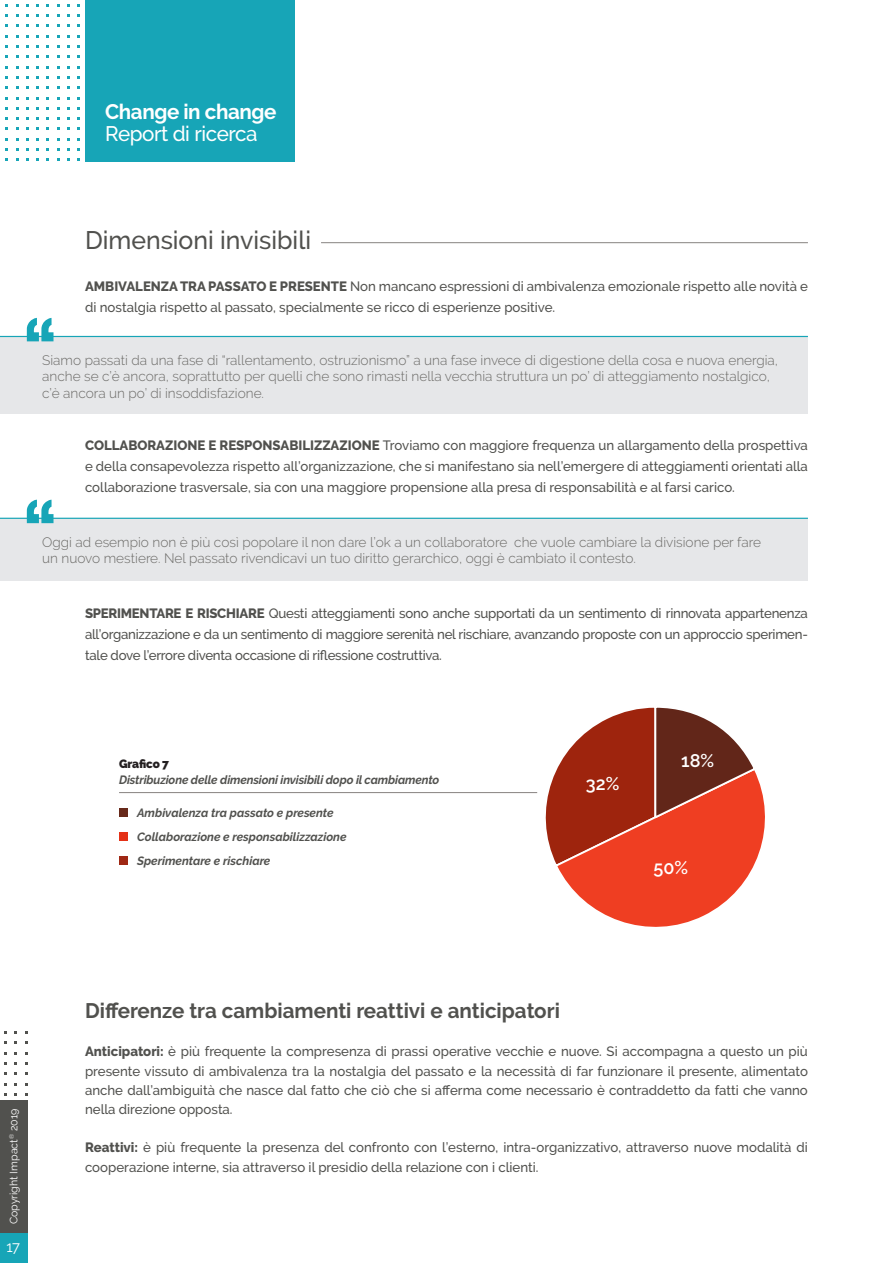
<style>
.page{position:relative;width:893px;height:1263px;background:#fff}
.page>*{position:absolute;margin:0;border:0;box-sizing:border-box;transform-origin:0 0}
.t1{font:500 25.35px "Raleway";color:#51514e}
.t2{font:700 21px "Raleway";color:#51514e}
.t3{font:500 21px "Raleway";letter-spacing:-.02em;color:#fff}
.t4{font:700 21px "Raleway";letter-spacing:-.02em;color:#fff}
.t5{font:600 18.3px "Raleway";color:#fff}
.t6{font:15px "Raleway";color:#fff}
.t7{font:300 13.65px/16.5px "Raleway";color:#6a6966}
.t8{font:500 13.5px/21px "Raleway";color:#51514e;text-align:justify}
.t9{font:italic 700 12px "Raleway";letter-spacing:-.005em;color:#51514e}
.t10{font:900 12px "Raleway";letter-spacing:-.015em;color:#231f20}
.t11{font:10.65px "Raleway";color:#fff}
.s1{font-weight:800}
</style>
<div class="page">
<svg style="left:529px;top:707px;width:236px;height:220px"></svg>
<div style="left:0;top:1100px;width:28px;height:133px;background:#51514e"></div>
<div style="left:0;top:1233px;width:28px;height:30px;background:#17a5b7"></div>
<div style="left:85px;top:0;width:210px;height:162px;background:#17a5b7"></div>
<hr style="left:321px;top:242px;width:487px;height:1px;background:#878381">
<hr style="left:119px;top:792px;width:418px;height:1px;background:#878381">
<div style="left:119px;top:808px;width:9px;height:9px;background:#67291a"></div>
<div style="left:119px;top:832px;width:9px;height:9px;background:#e43117"></div>
<div style="left:119px;top:856px;width:9px;height:9px;background:#9f2814"></div>
<div style="left:0;top:336px;width:808px;height:78px;background:#e6e7e9"></div>
<div style="left:0;top:518px;width:808px;height:62px;background:#e6e7e9"></div>
<hr style="left:0;top:336px;width:808px;height:1px;background:#17a5b7">
<hr style="left:0;top:518px;width:808px;height:1px;background:#17a5b7">
<svg style="left:27px;top:318px;width:27px;height:23px"></svg>
<svg style="left:27px;top:500px;width:27px;height:23px"></svg>
<p class="t4" style="left:105px;top:99px;width:173px">Change in change</p>
<p class="t3" style="left:105px;top:122px;width:154px">Report di ricerca</p>
<p class="t1" style="left:85px;top:226px;width:228px">Dimensioni invisibili</p>
<p class="t8" style="left:85px;top:275px;width:724px"><span class="s1">AMBIVALENZA TRA PASSATO E PRESENTE</span> Non mancano espressioni di ambivalenza emozionale rispetto alle novità e di nostalgia rispetto al passato, specialmente se ricco di esperienze positive.</p>
<p class="t7" style="left:42px;top:352px;width:737px">Siamo passati da una fase di “rallentamento, ostruzionismo” a una fase invece di digestione della cosa e nuova energia, anche se c’è ancora, soprattutto per quelli che sono rimasti nella vecchia struttura un po’ di atteggiamento nostalgico,</p>
<p class="t7" style="left:42px;top:385px;width:223px">c’è ancora un po’ di insoddisfazione.</p>
<p class="t8" style="left:85px;top:434px;width:724px"><span class="s1">COLLABORAZIONE E RESPONSABILIZZAZIONE</span> Troviamo con maggiore frequenza un allargamento della prospettiva e della consapevolezza rispetto all’organizzazione, che si manifestano sia nell’emergere di atteggiamenti orientati alla collaborazione trasversale, sia con una maggiore propensione alla presa di responsabilità e al farsi carico.</p>
<p class="t7" style="left:42px;top:534px;width:720px">Oggi ad esempio non è più così popolare il non dare l’ok a un collaboratore che vuole cambiare la divisione per fare</p>
<p class="t7" style="left:42px;top:550px;width:595px">un nuovo mestiere. Nel passato rivendicavi un tuo diritto gerarchico, oggi è cambiato il contesto.</p>
<p class="t8" style="left:85px;top:602px;width:724px"><span class="s1">SPERIMENTARE E RISCHIARE</span> Questi atteggiamenti sono anche supportati da un sentimento di rinnovata appartenenza all’organizzazione e da un sentimento di maggiore serenità nel rischiare, avanzando proposte con un approccio sperimen&shy;tale dove l’errore diventa occasione di riflessione costruttiva.</p>
<p class="t5" style="left:681px;top:750px;width:34px">18%</p>
<p class="t10" style="left:119px;top:756px;width:52px">Grafico 7</p>
<p class="t9" style="left:119px;top:773px;width:322px">Distribuzione delle dimensioni invisibili dopo il cambiamento</p>
<p class="t9" style="left:137px;top:806px;width:198px">Ambivalenza tra passato e presente</p>
<p class="t9" style="left:137px;top:830px;width:211px">Collaborazione e responsabilizzazione</p>
<p class="t9" style="left:137px;top:854px;width:135px">Sperimentare e rischiare</p>
<p class="t5" style="left:654px;top:857px;width:36px">50%</p>
<p class="t5" style="left:586px;top:773px;width:35px">32%</p>
<p class="t11" style="left:8px;top:1224px;width:118px;rotate:-90deg">Copyright Impact<sup>®</sup> 2019</p>
<p class="t6" style="left:7px;top:1237px;width:15px">17</p>
<p class="t2" style="left:85px;top:999px;width:476px">Differenze tra cambiamenti reattivi e anticipatori</p>
<p class="t8" style="left:85px;top:1042px;width:724px;line-height:19.2px"><span class="s1">Anticipatori:</span> è più frequente la compresenza di prassi operative vecchie e nuove. Si accompagna a questo un più presente vissuto di ambivalenza tra la nostalgia del passato e la necessità di far funzionare il presente, alimentato anche dall’ambiguità che nasce dal fatto che ciò che si afferma come necessario è contraddetto da fatti che vanno nella direzione opposta.</p>
<p class="t8" style="left:85px;top:1138px;width:724px;line-height:19.2px"><span class="s1">Reattivi:</span> è più frequente la presenza del confronto con l’esterno, intra-organizzativo, attraverso nuove modalità di cooperazione interne, sia attraverso il presidio della relazione con i clienti.</p>
</div>
